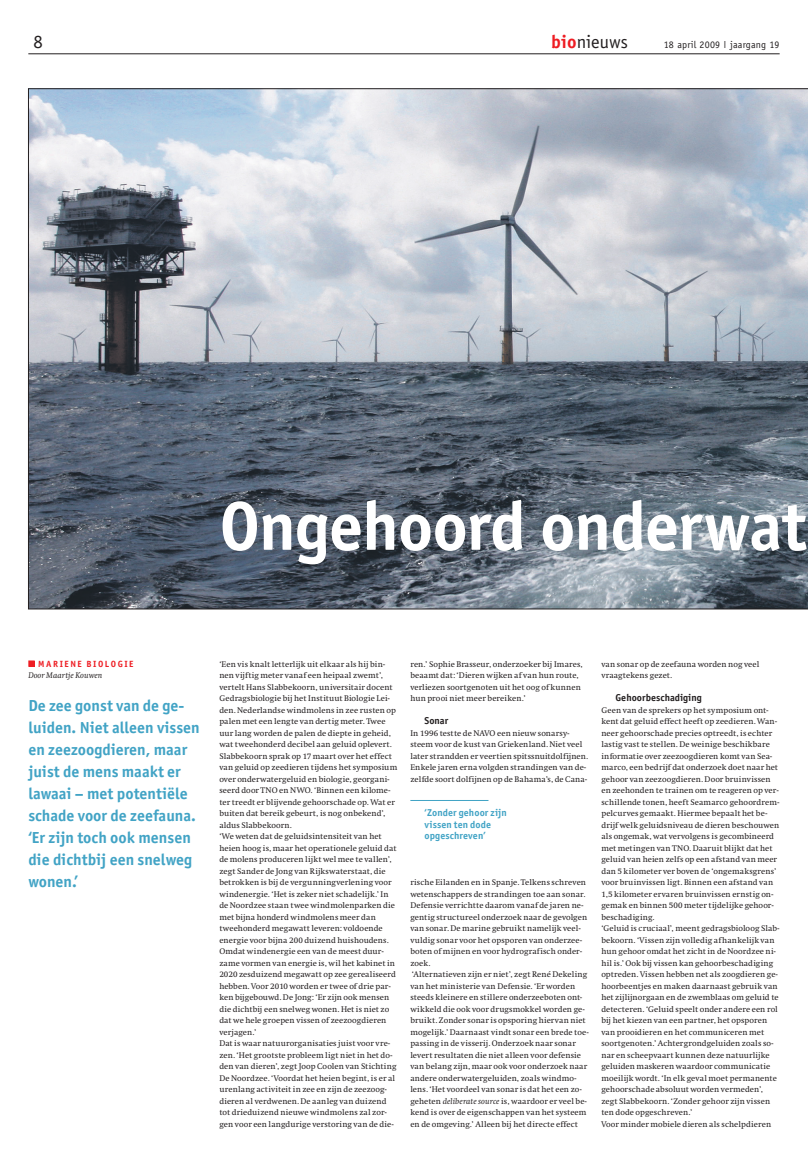
<style>
.page{position:relative;width:808px;height:1163px;background:#fff}
.page>*{position:absolute;margin:0;border:0;box-sizing:border-box;transform-origin:0 0}
.t1{font:700 69px "Officina Sans";letter-spacing:-.015em;color:#fff}
.t2{font:18.7px "Officina Sans";color:#231f20}
.t3{font:18.4px "Officina Sans";letter-spacing:.005em;color:#231f20}
.t4{font:700 16px/22px "Officina Sans";color:#41a3c5}
.t5{font:700 10px/11.5px "Officina Sans";letter-spacing:.01em;color:#41a3c5}
.t6{font:700 10px "Officina Sans";color:#231f20}
.t7{font:10px "Officina Sans";letter-spacing:.02em;color:#231f20}
.t8{font:700 9px "Officina Sans";letter-spacing:.165em;color:#ee1d23}
.t9{font:8.5px/11.5px "Swift";letter-spacing:.01em;color:#231f20}
.t10{font:italic 8.5px "Swift";letter-spacing:.015em;color:#231f20}
.s1{font-weight:700;color:#ee1d23}
.s2{font-style:italic}
</style>
<div class="page">
<hr style="left:28px;top:54px;width:752px;height:1px;background:#231f20">
<svg style="left:28px;top:89px;width:780px;height:520px;background:#8d96a2"></svg>
<hr style="left:410px;top:800px;width:78px;height:1px;background:#41a3c5">
<div style="left:28px;top:660px;width:7px;height:6px;border:1px solid #ee1d23"></div>
<h2 class="t2" style="left:34px;top:31px;width:11px">8</h2>
<h3 class="t3" style="left:551px;top:31px;width:79px"><span class="s1">bio</span>nieuws</h3>
<p class="t7" style="left:664px;top:39px;width:117px">18 april 2009 | jaargang 19</p>
<h1 class="t1" style="left:219px;top:483px;width:589px">Ongehoord onderwat</h1>
<p class="t8" style="left:38px;top:658px;width:97px">MARIENE BIOLOGIE</p>
<p class="t10" style="left:28px;top:670px;width:76px">Door Maartje Kouwen</p>
<h3 class="t4" style="left:28px;top:693px;width:173px">De zee gonst van de ge&shy;luiden. Niet alleen vissen en zeezoogdieren, maar juist de mens maakt er lawaai – met potentiële schade voor de zeefauna. ‘Er zijn toch ook mensen die dichtbij een snelweg wonen.’</h3>
<p class="t9" style="left:219px;top:658px;width:180px">‘Een vis knalt letterlijk uit elkaar als hij bin&shy;nen vijftig meter vanaf een heipaal zwemt’, vertelt Hans Slabbekoorn, universitair docent Gedragsbiologie bij het Instituut Biologie Lei&shy;den. Nederlandse windmolens in zee rusten op palen met een lengte van dertig meter. Twee uur lang worden de palen de diepte in geheid, wat tweehonderd decibel aan geluid oplevert.<br>Slabbekoorn sprak op 17 maart over het effect van geluid op zeedieren tijdens het symposium over onderwatergeluid en biologie, georgani&shy;seerd door TNO en NWO. ‘Binnen een kilome&shy;ter treedt er blijvende gehoorschade op. Wat er buiten dat bereik gebeurt, is nog onbekend’, aldus Slabbekoorn.<br>‘We weten dat de geluidsintensiteit van het heien hoog is, maar het operationele geluid dat de molens produceren lijkt wel mee te vallen’, zegt Sander de Jong van Rijkswaterstaat, die betrokken is bij de vergunningverlening voor windenergie. ‘Het is zeker niet schadelijk.’ In de Noordzee staan twee windmolenparken die met bijna honderd windmolens meer dan tweehonderd megawatt leveren: voldoende energie voor bijna 200 duizend huishoudens.<br>Omdat windenergie een van de meest duur&shy;zame vormen van energie is, wil het kabinet in 2020 zesduizend megawatt op zee gerealiseerd hebben. Voor 2010 worden er twee of drie par&shy;ken bijgebouwd. De Jong: ‘Er zijn ook mensen die dichtbij een snelweg wonen. Het is niet zo dat we hele groepen vissen of zeezoogdieren verjagen.’<br>Dat is waar natuurorganisaties juist voor vre&shy;zen. ‘Het grootste probleem ligt niet in het do&shy;den van dieren’, zegt Joop Coolen van Stichting De Noordzee. ‘Voordat het heien begint, is er al urenlang activiteit in zee en zijn de zeezoog&shy;dieren al verdwenen. De aanleg van duizend tot drieduizend nieuwe windmolens zal zor&shy;gen voor een langdurige verstoring van de die-</p>
<p class="t9" style="left:601px;top:658px;width:159px">van sonar op de zeefauna worden nog veel vraagtekens gezet.</p>
<p class="t9" style="left:410px;top:658px;width:174px">ren.’ Sophie Brasseur, onderzoeker bij Imares, beaamt dat: ‘Dieren wijken af van hun route, verliezen soortgenoten uit het oog of kunnen hun prooi niet meer bereiken.’</p>
<p class="t6" style="left:424px;top:714px;width:25px">Sonar</p>
<p class="t9" style="left:410px;top:727px;width:179px">In 1996 testte de NAVO een nieuw sonarsy&shy;steem voor de kust van Griekenland. Niet veel later strandden er veertien spitssnuitdolfijnen.<br>Enkele jaren erna volgden strandingen van de&shy;zelfde soort dolfijnen op de Bahama’s, de Cana-</p>
<p class="t6" style="left:615px;top:691px;width:88px">Gehoorbeschadiging</p>
<p class="t9" style="left:601px;top:704px;width:180px">Geen van de sprekers op het symposium ont&shy;kent dat geluid effect heeft op zeedieren. Wan&shy;neer gehoorschade precies optreedt, is echter lastig vast te stellen. De weinige beschikbare informatie over zeezoogdieren komt van Sea&shy;marco, een bedrijf dat onderzoek doet naar het gehoor van zeezoogdieren. Door bruinvissen en zeehonden te trainen om te reageren op ver&shy;schillende tonen, heeft Seamarco gehoordrem&shy;pelcurves gemaakt. Hiermee bepaalt het be&shy;drijf welk geluidsniveau de dieren beschouwen als ongemak, wat vervolgens is gecombineerd met metingen van TNO. Daaruit blijkt dat het geluid van heien zelfs op een afstand van meer dan 5 kilometer ver boven de ‘ongemaksgrens’ voor bruinvissen ligt. Binnen een afstand van 1,5 kilometer ervaren bruinvissen ernstig on&shy;gemak en binnen 500 meter tijdelijke gehoor&shy;beschadiging.<br>‘Geluid is cruciaal’, meent gedragsbioloog Slab&shy;bekoorn. ‘Vissen zijn volledig afhankelijk van hun gehoor omdat het zicht in de Noordzee ni&shy;hil is.’ Ook bij vissen kan gehoorbeschadiging optreden. Vissen hebben net als zoogdieren ge&shy;hoorbeentjes en maken daarnaast gebruik van het zijlijnorgaan en de zwemblaas om geluid te detecteren. ‘Geluid speelt onder andere een rol bij het kiezen van een partner, het opsporen van prooidieren en het communiceren met soortgenoten.’ Achtergrondgeluiden zoals so&shy;nar en scheepvaart kunnen deze natuurlijke geluiden maskeren waardoor communicatie moeilijk wordt. ‘In elk geval moet permanente gehoorschade absoluut worden vermeden’, zegt Slabbekoorn. ‘Zonder gehoor zijn vissen ten dode opgeschreven.’<br>Voor minder mobiele dieren als schelpdieren</p>
<p class="t5" style="left:424px;top:806px;width:84px">‘Zonder gehoor zijn vissen ten dode opgeschreven’</p>
<p class="t9" style="left:410px;top:876px;width:180px">rische Eilanden en in Spanje. Telkens schreven wetenschappers de strandingen toe aan sonar.<br>Defensie verrichtte daarom vanaf de jaren ne&shy;gentig structureel onderzoek naar de gevolgen van sonar. De marine gebruikt namelijk veel&shy;vuldig sonar voor het opsporen van onderzee&shy;boten of mijnen en voor hydrografisch onder&shy;zoek.<br>‘Alternatieven zijn er niet’, zegt René Dekeling van het ministerie van Defensie. ‘Er worden steeds kleinere en stillere onderzeeboten ont&shy;wikkeld die ook voor drugsmokkel worden ge&shy;bruikt. Zonder sonar is opsporing hiervan niet mogelijk.’ Daarnaast vindt sonar een brede toe&shy;passing in de visserij. Onderzoek naar sonar levert resultaten die niet alleen voor defensie van belang zijn, maar ook voor onderzoek naar andere onderwatergeluiden, zoals windmo&shy;lens. ‘Het voordeel van sonar is dat het een zo&shy;geheten <span class="s2">deliberate source</span> is, waardoor er veel be&shy;kend is over de eigenschappen van het systeem en de omgeving.’ Alleen bij het directe effect</p>
</div>
